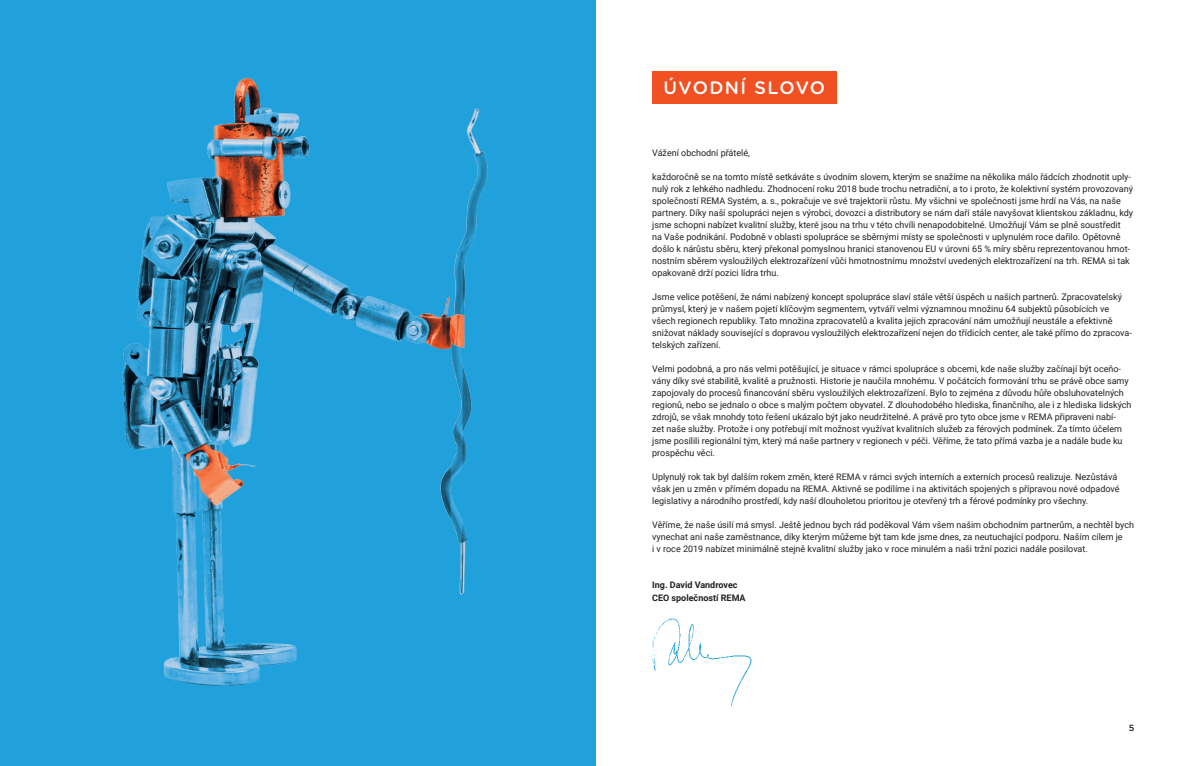
<style>
.page{position:relative;width:1191px;height:766px;background:#fff}
.page>*{position:absolute;margin:0;border:0;box-sizing:border-box;transform-origin:0 0}
.t1{font:500 18px "Gotham Rounded";letter-spacing:.08em;color:#fff}
.t2{font:9px/12px "Roboto";color:#231f20}
.t3{font:700 9px/12px "Roboto";color:#231f20}
.t4{font:500 9px "Gotham Rounded";color:#231f20}
</style>
<div class="page">
<div style="left:0;top:0;width:595px;height:765px;background:#20a1db"></div>
<div style="left:652px;top:71px;width:184px;height:33px;background:#f05022"></div>
<img style="left:122px;top:77px;width:366px;height:609px">
<img style="left:652px;top:618px;width:100px;height:89px">
<h1 class="t1" style="left:663px;top:75px;width:163px">ÚVODNÍ SLOVO</h1>
<p class="t2" style="left:652px;top:146px;width:99px">Vážení obchodní přátelé,</p>
<p class="t2" style="left:652px;top:170px;width:482px">každoročně se na tomto místě setkáváte s úvodním slovem, kterým se snažíme na několika málo řádcích zhodnotit uply&shy;nulý rok z lehkého nadhledu. Zhodnocení roku 2018 bude trochu netradiční, a to i proto, že kolektivní systém provozovaný společností REMA Systém, a. s., pokračuje ve své trajektorii růstu. My všichni ve společnosti jsme hrdí na Vás, na naše partnery. Díky naší spolupráci nejen s výrobci, dovozci a distributory se nám daří stále navyšovat klientskou základnu, kdy jsme schopni nabízet kvalitní služby, které jsou na trhu v této chvíli nenapodobitelné. Umožňují Vám se plně soustředit<br>na Vaše podnikání. Podobně v oblasti spolupráce se sběrnými místy se společnosti v uplynulém roce dařilo. Opětovně došlo k nárůstu sběru, který překonal pomyslnou hranici stanovenou EU v úrovni 65 % míry sběru reprezentovanou hmot&shy;nostním sběrem vysloužilých elektrozařízení vůči hmotnostnímu množství uvedených elektrozařízení na trh. REMA si tak opakovaně drží pozici lídra trhu.</p>
<p class="t2" style="left:652px;top:290px;width:481px">Jsme velice potěšení, že námi nabízený koncept spolupráce slaví stále větší úspěch u našich partnerů. Zpracovatelský průmysl, který je v našem pojetí klíčovým segmentem, vytváří velmi významnou množinu 64 subjektů působících ve všech regionech republiky. Tato množina zpracovatelů a kvalita jejich zpracování nám umožňují neustále a efektivně snižovat náklady související s dopravou vysloužilých elektrozařízení nejen do třídicích center, ale také přímo do zpracova&shy;telských zařízení.</p>
<p class="t2" style="left:652px;top:362px;width:481px">Velmi podobná, a pro nás velmi potěšující, je situace v rámci spolupráce s obcemi, kde naše služby začínají být oceňo&shy;vány díky své stabilitě, kvalitě a pružnosti. Historie je naučila mnohému. V počátcích formování trhu se právě obce samy zapojovaly do procesů financování sběru vysloužilých elektrozařízení. Bylo to zejména z důvodu hůře obsluhovatelných regionů, nebo se jednalo o obce s malým počtem obyvatel. Z dlouhodobého hlediska, finančního, ale i z hlediska lidských zdrojů, se však mnohdy toto řešení ukázalo být jako neudržitelné. A právě pro tyto obce jsme v REMA připraveni nabí-<br>zet naše služby. Protože i ony potřebují mít možnost využívat kvalitních služeb za férových podmínek. Za tímto účelem jsme posílili regionální tým, který má naše partnery v regionech v péči. Věříme, že tato přímá vazba je a nadále bude ku prospěchu věci.</p>
<p class="t2" style="left:652px;top:470px;width:469px">Uplynulý rok tak byl dalším rokem změn, které REMA v rámci svých interních a externích procesů realizuje. Nezůstává však jen u změn v přímém dopadu na REMA. Aktivně se podílíme i na aktivitách spojených s přípravou nové odpadové legislativy a národního prostředí, kdy naší dlouholetou prioritou je otevřený trh a férové podmínky pro všechny.</p>
<p class="t2" style="left:652px;top:518px;width:483px">Věříme, že naše úsilí má smysl. Ještě jednou bych rád poděkoval Vám všem našim obchodním partnerům, a nechtěl bych vynechat ani naše zaměstnance, díky kterým můžeme být tam kde jsme dnes, za neutuchající podporu. Naším cílem je<br>i v roce 2019 nabízet minimálně stejně kvalitní služby jako v roce minulém a naši tržní pozici nadále posilovat.</p>
<p class="t3" style="left:652px;top:578px;width:95px">Ing. David Vandrovec<br>CEO společností REMA</p>
<p class="t4" style="left:1128px;top:720px;width:7px">5</p>
</div>
